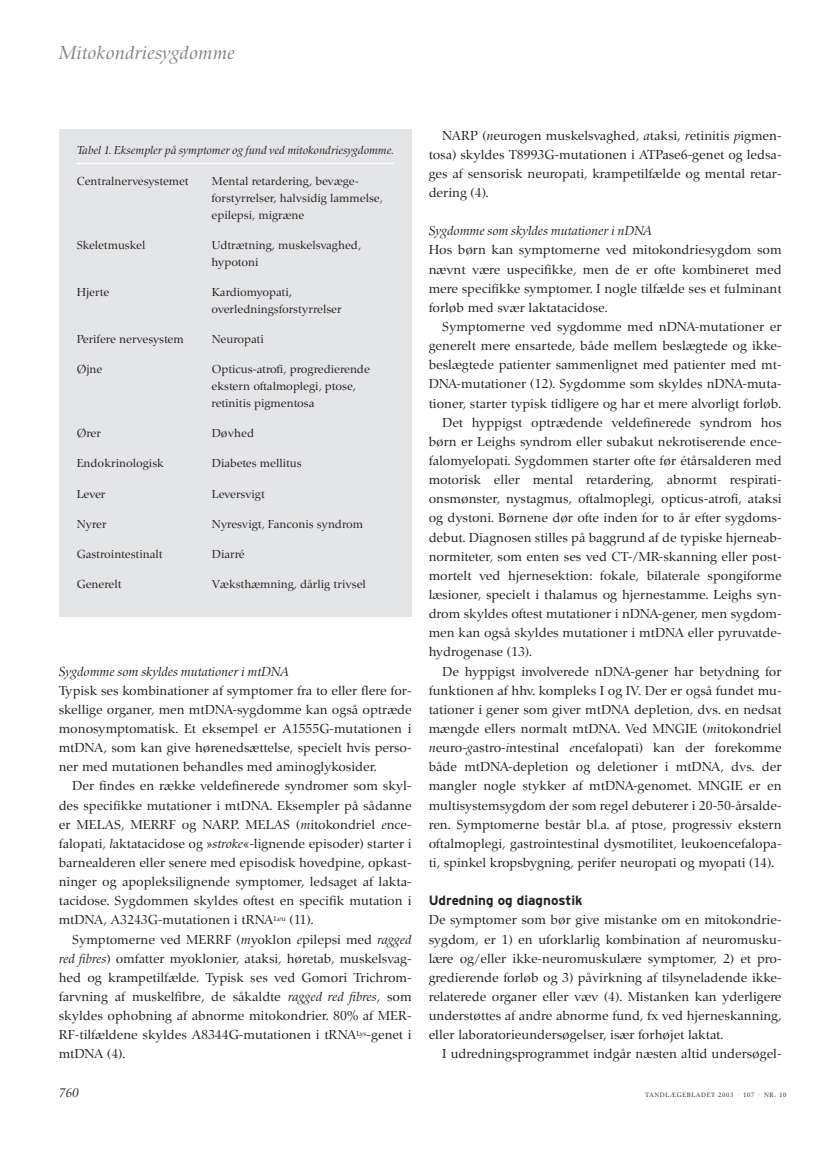
<style>
.page{position:relative;width:828px;height:1157px;background:#fff}
.page>*{position:absolute;margin:0;border:0;box-sizing:border-box;transform-origin:0 0}
.t1{font:italic 19.5px "Zapf Renais SB";letter-spacing:.01em;color:#808285}
.t2{font:13.5px/19.2px "Zapf Renais SB";color:#231f20;text-align:justify}
.t3{font:italic 13.5px "Zapf Renais SB";color:#231f20}
.t4{font:700 13.5px "Interstate";color:#231f20}
.t5{font:12px/16.8px "Zapf Renais SB";color:#231f20}
.t6{font:italic 12px "Zapf Renais SB";color:#231f20}
.t7{font:6.45px "Zapf Renais SB";letter-spacing:.11em;color:#231f20}
.s1{font-style:italic}
</style>
<div class="page">
<div style="left:59px;top:129px;width:353px;height:488px;background:#e4e5e7"></div>
<h1 class="t1" style="left:59px;top:45px;width:178px">Mitokondriesygdomme</h1>
<p class="t6" style="left:77px;top:145px;width:319px">Tabel 1. Eksempler på symptomer og fund ved mitokondriesygdomme.</p>
<p class="t5" style="left:77px;top:174px;width:113px">Centralnervesystemet</p>
<p class="t5" style="left:212px;top:174px;width:173px">Mental retardering, bevæge&shy;forstyrrelser, halvsidig lammelse, epilepsi, migræne</p>
<p class="t5" style="left:77px;top:238px;width:70px">Skeletmuskel</p>
<p class="t5" style="left:212px;top:238px;width:151px">Udtrætning, muskelsvaghed, hypotoni</p>
<p class="t5" style="left:77px;top:285px;width:34px">Hjerte</p>
<p class="t5" style="left:212px;top:285px;width:132px">Kardiomyopati, overledningsforstyrrelser</p>
<p class="t5" style="left:77px;top:332px;width:109px">Perifere nervesystem</p>
<p class="t5" style="left:212px;top:332px;width:53px">Neuropati</p>
<p class="t5" style="left:77px;top:362px;width:27px">Øjne</p>
<p class="t5" style="left:212px;top:362px;width:160px">Opticus-atrofi, progredierende ekstern oftalmoplegi, ptose, retinitis pigmentosa</p>
<p class="t5" style="left:77px;top:426px;width:26px">Ører</p>
<p class="t5" style="left:212px;top:426px;width:44px">Døvhed</p>
<p class="t5" style="left:77px;top:456px;width:89px">Endokrinologisk</p>
<p class="t5" style="left:212px;top:456px;width:91px">Diabetes mellitus</p>
<p class="t5" style="left:77px;top:486px;width:30px">Lever</p>
<p class="t5" style="left:212px;top:486px;width:54px">Leversvigt</p>
<p class="t5" style="left:77px;top:517px;width:32px">Nyrer</p>
<p class="t5" style="left:212px;top:517px;width:153px">Nyresvigt, Fanconis syndrom</p>
<p class="t5" style="left:77px;top:547px;width:87px">Gastrointestinalt</p>
<p class="t5" style="left:212px;top:547px;width:34px">Diarré</p>
<p class="t5" style="left:77px;top:577px;width:47px">Generelt</p>
<p class="t5" style="left:212px;top:577px;width:156px">Væksthæmning, dårlig trivsel</p>
<p class="t3" style="left:59px;top:666px;width:232px">Sygdomme som skyldes mutationer i mtDNA</p>
<p class="t2" style="left:59px;top:682px;width:354px">Typisk ses kombinationer af symptomer fra to eller flere for&shy;skellige organer, men mtDNA-sygdomme kan også optræde monosymptomatisk. Et eksempel er A1555G-mutationen i mtDNA, som kan give hørenedsættelse, specielt hvis perso&shy;ner med mutationen behandles med aminoglykosider.</p>
<p class="t2" style="left:59px;top:777px;width:354px;text-indent:13px">Der findes en række veldefinerede syndromer som skyl&shy;des specifikke mutationer i mtDNA. Eksempler på sådanne er MELAS, MERRF og NARP. MELAS (<span class="s1">m</span>itokondriel <span class="s1">e</span>nce&shy;falopati, <span class="s1">l</span>aktatacidose og »<span class="s1">stroke</span>«-lignende episoder) starter i barnealderen eller senere med episodisk hovedpine, opkast&shy;ninger og apopleksilignende symptomer, ledsaget af lakta&shy;tacidose. Sygdommen skyldes oftest en specifik mutation i mtDNA, A3243G-mutationen i tRNA<sup>Leu</sup> (11).</p>
<p class="t2" style="left:59px;top:931px;width:354px;text-indent:13px">Symptomerne ved MERRF (<span class="s1">m</span>yoklon <span class="s1">e</span>pilepsi med <span class="s1">ragged red fibres</span>) omfatter myoklonier, ataksi, høretab, muskelsvag&shy;hed og krampetilfælde. Typisk ses ved Gomori Trichrom&shy;farvning af muskelfibre, de såkaldte <span class="s1">ragged red fibres</span>, som skyldes ophobning af abnorme mitokondrier. 80% af MER-RF-tilfældene skyldes A8344G-mutationen i tRNA<sup>Lys</sup>-genet i mtDNA (4).</p>
<p class="t2" style="left:429px;top:127px;width:354px;text-indent:13px">NARP (<span class="s1">n</span>eurogen muskelsvaghed, <span class="s1">a</span>taksi, <span class="s1">r</span>etinitis <span class="s1">p</span>igmen&shy;tosa) skyldes T8993G-mutationen i ATPase6-genet og ledsa&shy;ges af sensorisk neuropati, krampetilfælde og mental retar&shy;dering (4).</p>
<p class="t3" style="left:429px;top:226px;width:225px">Sygdomme som skyldes mutationer i nDNA</p>
<p class="t2" style="left:429px;top:242px;width:354px">Hos børn kan symptomerne ved mitokondriesygdom som nævnt være uspecifikke, men de er ofte kombineret med mere specifikke symptomer. I nogle tilfælde ses et fulminant forløb med svær laktatacidose.</p>
<p class="t2" style="left:442px;top:318px;width:341px">Symptomerne ved sygdomme med nDNA-mutationer er</p>
<p class="t2" style="left:429px;top:337px;width:354px">generelt mere ensartede, både mellem beslægtede og ikke-</p>
<p class="t2" style="left:429px;top:356px;width:354px">beslægtede patienter sammenlignet med patienter med mt-</p>
<p class="t2" style="left:429px;top:376px;width:354px">DNA-mutationer (12). Sygdomme som skyldes nDNA-muta-</p>
<p class="t2" style="left:429px;top:395px;width:354px">tioner, starter typisk tidligere og har et mere alvorligt forløb.</p>
<p class="t2" style="left:442px;top:414px;width:341px">Det hyppigst optrædende veldefinerede syndrom hos</p>
<p class="t2" style="left:429px;top:433px;width:354px">børn er Leighs syndrom eller subakut nekrotiserende ence-</p>
<p class="t2" style="left:429px;top:452px;width:354px">falomyelopati. Sygdommen starter ofte før étårsalderen med</p>
<p class="t2" style="left:429px;top:471px;width:354px">motorisk eller mental retardering, abnormt respirati-</p>
<p class="t2" style="left:429px;top:490px;width:354px">onsmønster, nystagmus, oftalmoplegi, opticus-atrofi, ataksi</p>
<p class="t2" style="left:429px;top:510px;width:354px">og dystoni. Børnene dør ofte inden for to år efter sygdoms-</p>
<p class="t2" style="left:429px;top:529px;width:354px">debut. Diagnosen stilles på baggrund af de typiske hjerneab-</p>
<p class="t2" style="left:429px;top:548px;width:354px">normiteter, som enten ses ved CT-/MR-skanning eller post-</p>
<p class="t2" style="left:429px;top:567px;width:354px">mortelt ved hjernesektion: fokale, bilaterale spongiforme</p>
<p class="t2" style="left:429px;top:586px;width:354px">læsioner, specielt i thalamus og hjernestamme. Leighs syn-</p>
<p class="t2" style="left:429px;top:605px;width:354px">drom skyldes oftest mutationer i nDNA-gener, men sygdom-</p>
<p class="t2" style="left:429px;top:624px;width:354px">men kan også skyldes mutationer i mtDNA eller pyruvatde-</p>
<p class="t2" style="left:429px;top:644px;width:105px">hydrogenase (13).</p>
<p class="t2" style="left:442px;top:663px;width:341px">De hyppigst involverede nDNA-gener har betydning for</p>
<p class="t2" style="left:429px;top:682px;width:354px">funktionen af hhv. kompleks I og IV. Der er også fundet mu-</p>
<p class="t2" style="left:429px;top:701px;width:354px">tationer i gener som giver mtDNA depletion, dvs. en nedsat</p>
<p class="t2" style="left:429px;top:720px;width:354px">mængde ellers normalt mtDNA. Ved MNGIE (<span class="s1">m</span>itokondriel</p>
<p class="t2" style="left:429px;top:739px;width:354px"><span class="s1">n</span>euro-<span class="s1">g</span>astro-<span class="s1">i</span>ntestinal <span class="s1">e</span>ncefalopati) kan der forekomme</p>
<p class="t2" style="left:429px;top:758px;width:354px">både mtDNA-depletion og deletioner i mtDNA, dvs. der</p>
<p class="t2" style="left:429px;top:777px;width:354px">mangler nogle stykker af mtDNA-genomet. MNGIE er en</p>
<p class="t2" style="left:429px;top:797px;width:354px">multisystemsygdom der som regel debuterer i 20-50-årsalde-</p>
<p class="t2" style="left:429px;top:816px;width:354px">ren. Symptomerne består bl.a. af ptose, progressiv ekstern</p>
<p class="t2" style="left:429px;top:835px;width:354px">oftalmoplegi, gastrointestinal dysmotilitet, leukoencefalopa-</p>
<p class="t2" style="left:429px;top:854px;width:347px">ti, spinkel kropsbygning, perifer neuropati og myopati (14).</p>
<p class="t4" style="left:429px;top:895px;width:155px">Udredning og diagnostik</p>
<p class="t2" style="left:429px;top:911px;width:354px">De symptomer som bør give mistanke om en mitokondrie&shy;sygdom, er 1) en uforklarlig kombination af neuromusku&shy;lære og/eller ikke-neuromuskulære symptomer, 2) et pro&shy;gredierende forløb og 3) påvirkning af tilsyneladende ikke&shy;relaterede organer eller væv (4). Mistanken kan yderligere understøttes af andre abnorme fund, fx ved hjerneskanning, eller laboratorieundersøgelser, især forhøjet laktat.</p>
<p class="t2" style="left:442px;top:1045px;width:341px">I udredningsprogrammet indgår næsten altid undersøgel-</p>
<p class="t3" style="left:59px;top:1087px;width:22px">760</p>
<p class="t7" style="left:645px;top:1092px;width:143px">TANDLÆGEBLADET 2003 · 107 · NR. 10</p>
</div>
